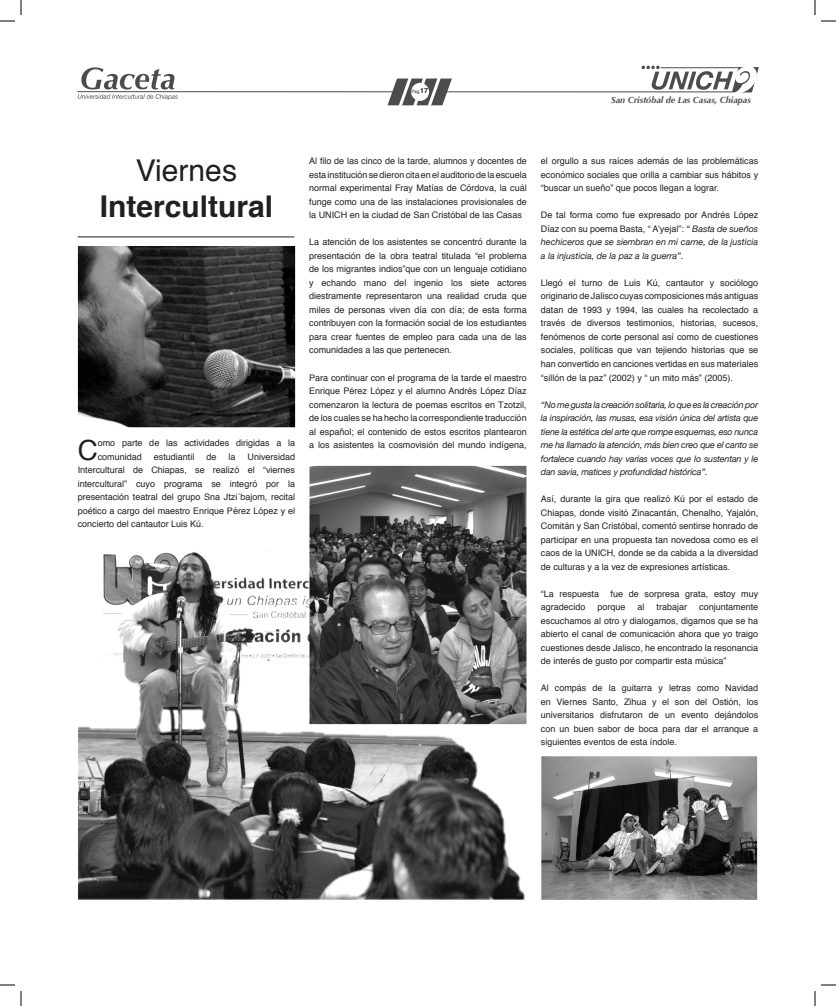
<style>
.page{position:relative;width:836px;height:1006px;background:#fff}
.page>*{position:absolute;margin:0;border:0;box-sizing:border-box;transform-origin:0 0}
.t1{font:700 30px "Helvetica";color:#231f20}
.t2{font:30px "Helvetica";color:#231f20}
.t3{font:27.8px "Helvetica";color:#231f20}
.t4{font:9px/13.5px "Helvetica";color:#231f20;text-align:justify}
.t5{font:italic 9px/13.5px "Helvetica Neue";color:#231f20}
.t6{font:italic 700 9px "Optima";color:#4b4c4d}
.t7{font:condensed 5px "Helvetica";color:#231f20}
.s1{font-weight:700;font-stretch:normal;font-size:7px}
.s2{font-family:"Helvetica Neue";font-style:italic}
</style>
<div class="page">
<svg style="left:77px;top:66px;width:682px;height:39px"></svg>
<img style="left:78px;top:550px;width:448px;height:350px">
<img style="left:541px;top:756px;width:216px;height:144px">
<img style="left:309px;top:466px;width:218px;height:258px">
<img style="left:78px;top:246px;width:217px;height:181px">
<hr style="left:78px;top:236px;width:216px;height:1px;background:#231f20">
<svg style="left:0;top:0;width:22px;height:22px"></svg>
<svg style="left:0;top:984px;width:22px;height:22px"></svg>
<svg style="left:814px;top:0;width:22px;height:22px"></svg>
<svg style="left:814px;top:984px;width:22px;height:22px"></svg>
<p class="t7" style="left:411px;top:89px;width:18px">Pag.<span class="s1">17</span></p>
<p class="t6" style="left:611px;top:95px;width:141px">San Cristóbal de Las Casas, Chiapas</p>
<h1 class="t2" style="left:136px;top:150px;width:103px">Viernes</h1>
<h1 class="t1" style="left:100px;top:186px;width:175px">Intercultural</h1>
<h2 class="t3" style="left:78px;top:431px;width:22px">C</h2>
<p class="t4" style="left:98px;top:437px;width:199px">omo parte de las actividades dirigidas a la comunidad</p>
<p class="t4" style="left:78px;top:450px;width:219px;text-indent:170px">Universidad Intercultural de Chiapas, se realizó el “viernes intercultural” cuyo programa se integró por la presentación teatral del grupo Sna Jtzi´bajom, recital poético a cargo del maestro Enrique Pérez López y el concierto del cantautor Luis Kú.</p>
<p class="t4" style="left:154px;top:450px;width:42px">estudiantil</p>
<p class="t4" style="left:206px;top:450px;width:12px">de</p>
<p class="t4" style="left:228px;top:450px;width:9px">la</p>
<p class="t4" style="left:309px;top:155px;width:219px">Al filo de las cinco de la tarde, alumnos y docentes de esta institución se dieron cita en el auditorio de la escuela normal experimental Fray Matías de Córdova, la cuál funge como una de las instalaciones provisionales de la UNICH en la ciudad de San Cristóbal de las Casas</p>
<p class="t4" style="left:309px;top:236px;width:219px">La atención de los asistentes se concentró durante la presentación de la obra teatral titulada “el problema de los migrantes indios”que con un lenguaje cotidiano y echando mano del ingenio los siete actores diestramente representaron una realidad cruda que miles de personas viven día con día; de esta forma contribuyen con la formación social de los estudiantes para crear fuentes de empleo para cada una de las comunidades a las que pertenecen.</p>
<p class="t4" style="left:309px;top:371px;width:219px">Para continuar con el programa de la tarde el maestro Enrique Pérez López y el alumno Andrés López Díaz comenzaron la lectura de poemas escritos en Tzotzil, de los cuales se ha hecho la correspondiente traducción al español; el contenido de estos escritos plantearon a los asistentes la cosmovisión del mundo indígena,</p>
<p class="t4" style="left:541px;top:155px;width:219px">el orgullo a sus raíces además de las problemáticas económico sociales que orilla a cambiar sus hábitos y “buscar un sueño” que pocos llegan a lograr.</p>
<p class="t4" style="left:541px;top:209px;width:219px">De tal forma como fue expresado por Andrés López<br>Díaz con su poema Basta, “ Aʼyejal”: <span class="s2">“ Basta de sueños</span></p>
<p class="t5" style="left:541px;top:235px;width:219px">hechiceros que se siembran en mi carne, de la justicia a la injusticia, de la paz a la guerra”.</p>
<p class="t4" style="left:541px;top:277px;width:219px">Llegó el turno de Luis Kú, cantautor y sociólogo originario de Jalisco cuyas composiciones más antiguas datan de 1993 y 1994, las cuales ha recolectado a través de diversos testimonios, historias, sucesos, fenómenos de corte personal así como de cuestiones sociales, políticas que van tejiendo historias que se han convertido en canciones vertidas en sus materiales “sillón de la paz” (2002) y “ un mito más” (2005).</p>
<p class="t5" style="left:541px;top:397px;width:219px;text-align:justify">“No me gusta la creación solitaria, lo que es la creación por la inspiración, las musas, esa visión única del artista que tiene la estética del arte que rompe esquemas, eso nunca me ha llamado la atención, más bien creo que el canto se fortalece cuando hay varias voces que lo sustentan y le dan savia, matices y profundidad histórica”.</p>
<p class="t4" style="left:541px;top:493px;width:219px">Así, durante la gira que realizó Kú por el estado de Chiapas, donde visitó Zinacantán, Chenalho, Yajalón, Comitán y San Cristóbal, comentó sentirse honrado de participar en una propuesta tan novedosa como es el caos de la UNICH, donde se da cabida a la diversidad de culturas y a la vez de expresiones artísticas.</p>
<p class="t4" style="left:541px;top:587px;width:60px">“La respuesta</p>
<p class="t4" style="left:610px;top:587px;width:149px">fue de sorpresa grata, estoy muy</p>
<p class="t4" style="left:541px;top:601px;width:46px">agradecido</p>
<p class="t4" style="left:597px;top:601px;width:30px">porque</p>
<p class="t4" style="left:637px;top:601px;width:9px">al</p>
<p class="t4" style="left:656px;top:601px;width:32px">trabajar</p>
<p class="t4" style="left:541px;top:601px;width:219px;text-indent:158px">conjuntamente escuchamos al otro y dialogamos, digamos que se ha abierto el canal de comunicación ahora que yo traigo cuestiones desde Jalisco, he encontrado la resonancia de interés de gusto por compartir esta música”</p>
<p class="t4" style="left:541px;top:682px;width:219px">Al compás de la guitarra y letras como Navidad en Viernes Santo, Zihua y el son del Ostión, los universitarios disfrutaron de un evento dejándolos con un buen sabor de boca para dar el arranque a siguientes eventos de esta índole.</p>
</div>
